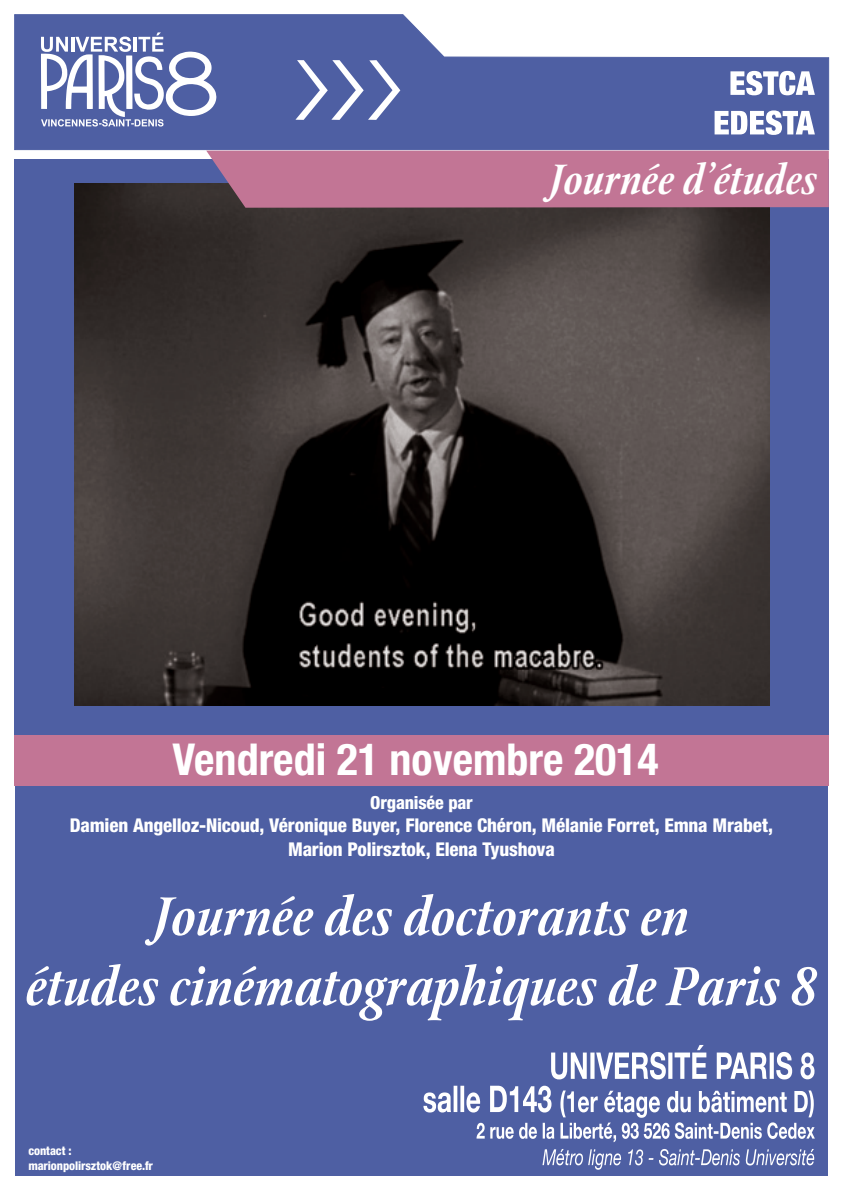
<style>
.page{position:relative;width:842px;height:1191px;background:#fff}
.page>*{position:absolute;margin:0;border:0;box-sizing:border-box;transform-origin:0 0}
.t1{font:italic 600 59px/70px "Stone Print";color:#fff;text-align:center}
.t2{font:italic 600 46px "Stone Print";color:#fff}
.t3{font:700 condensed 44px "Helvetica Neue";color:#fff}
.t4{font:800 condensed 19px/23.7px "Helvetica Neue";letter-spacing:-.01em;color:#fff;text-align:center}
.t5{font:800 condensed 18px "Helvetica Neue";letter-spacing:-.01em;color:#fff}
.t6{font:800 condensed 12px/14.4px "Helvetica Neue";letter-spacing:-.005em;color:#fff}
</style>
<div class="page">
<div style="left:14px;top:159px;width:814px;height:582px;background:#4e5fa3"></div>
<img style="left:75px;top:183px;width:695px;height:523px">
<svg style="left:14px;top:14px;width:816px;height:137px"></svg>
<svg style="left:41px;top:32px;width:176px;height:95px"></svg>
<svg style="left:295px;top:60px;width:105px;height:60px"></svg>
<div style="left:206px;top:151px;width:623px;height:57px;background:#c27595"></div>
<div style="left:15px;top:785px;width:813px;height:391px;background:#4e5fa3"></div>
<svg style="left:542px;top:1149px;width:272px;height:20px"></svg>
<svg style="left:423px;top:1085px;width:392px;height:57px"></svg>
<svg style="left:551px;top:1045px;width:263px;height:34px"></svg>
<svg style="left:714px;top:110px;width:101px;height:25px"></svg>
<svg style="left:730px;top:71px;width:85px;height:24px"></svg>
<div style="left:14px;top:735px;width:814px;height:50px;background:#c27595"></div>
<h2 class="t2" style="left:549px;top:152px;width:269px">Journée d’études</h2>
<h3 class="t3" style="left:172px;top:733px;width:487px">Vendredi 21 novembre 2014</h3>
<p class="t5" style="left:370px;top:791px;width:104px">Organisée par</p>
<p class="t4" style="left:70px;top:813px;width:705px">Damien Angelloz-Nicoud, Véronique Buyer, Florence Chéron, Mélanie Forret, Emna Mrabet,<br>Marion Polirsztok, Elena Tyushova</p>
<h1 class="t1" style="left:25px;top:881px;width:793px">Journée des doctorants en<br>études cinématographiques de Paris 8</h1>
<p class="t6" style="left:28px;top:1143px;width:126px">contact : marionpolirsztok@free.fr</p>
</div>
